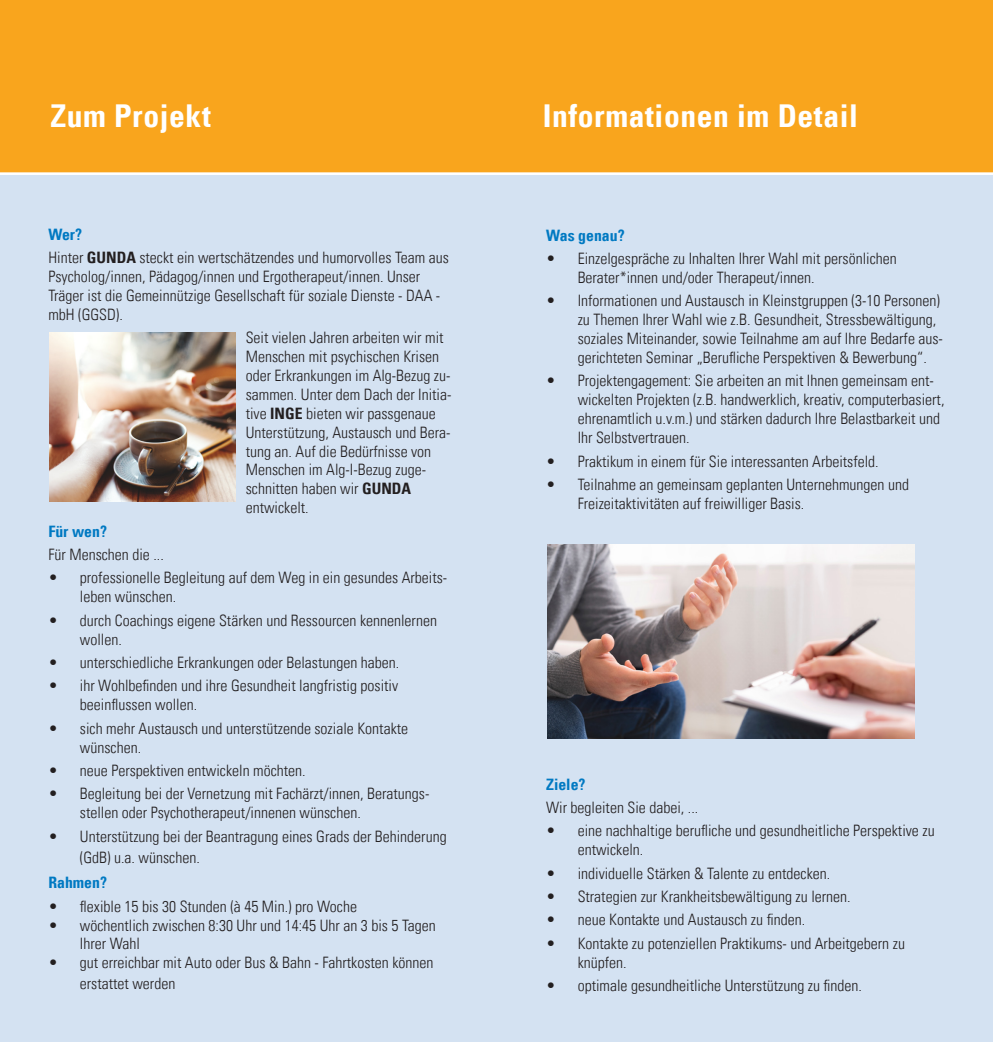
<style>
.page{position:relative;width:993px;height:1042px;background:#fff}
.page>*{position:absolute;margin:0;border:0;box-sizing:border-box;transform-origin:0 0}
.t1{font:31.5px "Univers Com 67 Bold Cond";letter-spacing:.02em;color:#fff}
.t2{font:15.75px/18.9px "Univers Com 47 Light Cond";color:#231f20}
.t3{font:15.75px "Univers Com 67 Bold Cond";color:#0079c2}
.s1{font-family:"Univers Com 67 Bold Cond"}
</style>
<div class="page">
<div style="left:0;top:0;width:992px;height:174px;background:#f9a51d"></div>
<div style="left:0;top:174px;width:992px;height:868px;background:#d4e2f2"></div>
<hr style="left:0;top:172px;width:992px;height:3px;background:#fff">
<img style="left:50px;top:333px;width:186px;height:168px">
<img style="left:547px;top:544px;width:367px;height:195px">
<p class="t1" style="left:50px;top:96px;width:162px">Zum Projekt</p>
<p class="t1" style="left:542px;top:96px;width:316px">Informationen im Detail</p>
<p class="t3" style="left:48px;top:224px;width:35px">Wer?</p>
<p class="t2" style="left:48px;top:248px;width:402px">Hinter <span class="s1">GUNDA</span> steckt ein wertschätzendes und humorvolles Team aus Psycholog/innen, Pädagog/innen und Ergotherapeut/innen. Unser Träger ist die Gemeinnützige Gesellschaft für soziale Dienste - DAA - mbH (GGSD).</p>
<p class="t2" style="left:246px;top:328px;width:207px">Seit vielen Jahren arbeiten wir mit<br>Menschen mit psychischen Krisen oder Erkrankungen im Alg-Bezug zu&shy;sammen. Unter dem Dach der Initia&shy;tive <span class="s1">INGE</span> bieten wir passgenaue<br>Unterstützung, Austausch und Bera&shy;tung an. Auf die Bedürfnisse von<br>Menschen im Alg-I-Bezug zuge&shy;schnitten haben wir <span class="s1">GUNDA </span>entwickelt.</p>
<p class="t3" style="left:48px;top:521px;width:60px">Für wen?</p>
<p class="t2" style="left:48px;top:545px;width:117px">Für Menschen die ...</p>
<p class="t2" style="left:80px;top:568px;width:368px;text-indent:-32px">• professionelle Begleitung auf dem Weg in ein gesundes Arbeits&shy;leben wünschen.</p>
<p class="t2" style="left:80px;top:611px;width:358px;text-indent:-32px">• durch Coachings eigene Stärken und Ressourcen kennenlernen wollen.</p>
<p class="t2" style="left:48px;top:653px;width:352px">• unterschiedliche Erkrankungen oder Belastungen haben.</p>
<p class="t2" style="left:80px;top:676px;width:320px;text-indent:-32px">• ihr Wohlbefinden und ihre Gesundheit langfristig positiv beeinflussen wollen.</p>
<p class="t2" style="left:80px;top:719px;width:329px;text-indent:-32px">• sich mehr Austausch und unterstützende soziale Kontakte wünschen.</p>
<p class="t2" style="left:48px;top:761px;width:259px">• neue Perspektiven entwickeln möchten.</p>
<p class="t2" style="left:80px;top:784px;width:351px;text-indent:-32px">• Begleitung bei der Vernetzung mit Fachärzt/innen, Beratungs&shy;stellen oder Psychotherapeut/innenen wünschen.</p>
<p class="t2" style="left:80px;top:826px;width:368px;line-height:21px;text-indent:-32px">• Unterstützung bei der Beantragung eines Grads der Behinderung (GdB) u.a. wünschen.</p>
<p class="t3" style="left:48px;top:873px;width:60px">Rahmen?</p>
<p class="t2" style="left:48px;top:896px;width:310px">• flexible 15 bis 30 Stunden (à 45 Min.) pro Woche</p>
<p class="t2" style="left:80px;top:915px;width:357px;text-indent:-32px">• wöchentlich zwischen 8:30 Uhr und 14:45 Uhr an 3 bis 5 Tagen<br>Ihrer Wahl</p>
<p class="t2" style="left:80px;top:952px;width:355px;line-height:21px;text-indent:-32px">• gut erreichbar mit Auto oder Bus &amp; Bahn - Fahrtkosten können erstattet werden</p>
<p class="t3" style="left:546px;top:225px;width:80px">Was genau?</p>
<p class="t2" style="left:577px;top:249px;width:320px;text-indent:-32px">• Einzelgespräche zu Inhalten Ihrer Wahl mit persönlichen<br>Berater*innen und/oder Therapeut/innen.</p>
<p class="t2" style="left:577px;top:291px;width:367px;text-indent:-32px">• Informationen und Austausch in Kleinstgruppen (3-10 Personen) zu Themen Ihrer Wahl wie z.B. Gesundheit, Stressbewältigung, soziales Miteinander, sowie Teilnahme am auf Ihre Bedarfe aus&shy;gerichteten Seminar „Berufliche Perspektiven &amp; Bewerbung“.</p>
<p class="t2" style="left:577px;top:371px;width:368px;text-indent:-32px">• Projektengagement: Sie arbeiten an mit Ihnen gemeinsam ent&shy;wickelten Projekten (z.B. handwerklich, kreativ, computerbasiert, ehrenamtlich u.v.m.) und stärken dadurch Ihre Belastbarkeit und Ihr Selbstvertrauen.</p>
<p class="t2" style="left:546px;top:451px;width:334px">• Praktikum in einem für Sie interessanten Arbeitsfeld.</p>
<p class="t2" style="left:577px;top:475px;width:333px;text-indent:-32px">• Teilnahme an gemeinsam geplanten Unternehmungen und<br>Freizeitaktivitäten auf freiwilliger Basis.</p>
<p class="t3" style="left:546px;top:774px;width:41px">Ziele?</p>
<p class="t2" style="left:546px;top:798px;width:154px">Wir begleiten Sie dabei, ...</p>
<p class="t2" style="left:577px;top:821px;width:358px;text-indent:-32px">• eine nachhaltige berufliche und gesundheitliche Perspektive zu entwickeln.</p>
<p class="t2" style="left:546px;top:863px;width:285px">• individuelle Stärken &amp; Talente zu entdecken.</p>
<p class="t2" style="left:546px;top:887px;width:306px">• Strategien zur Krankheitsbewältigung zu lernen.</p>
<p class="t2" style="left:546px;top:910px;width:260px">• neue Kontakte und Austausch zu finden.</p>
<p class="t2" style="left:577px;top:934px;width:329px;text-indent:-32px">• Kontakte zu potenziellen Praktikums- und Arbeitgebern zu knüpfen.</p>
<p class="t2" style="left:546px;top:976px;width:317px">• optimale gesundheitliche Unterstützung zu finden.</p>
</div>
